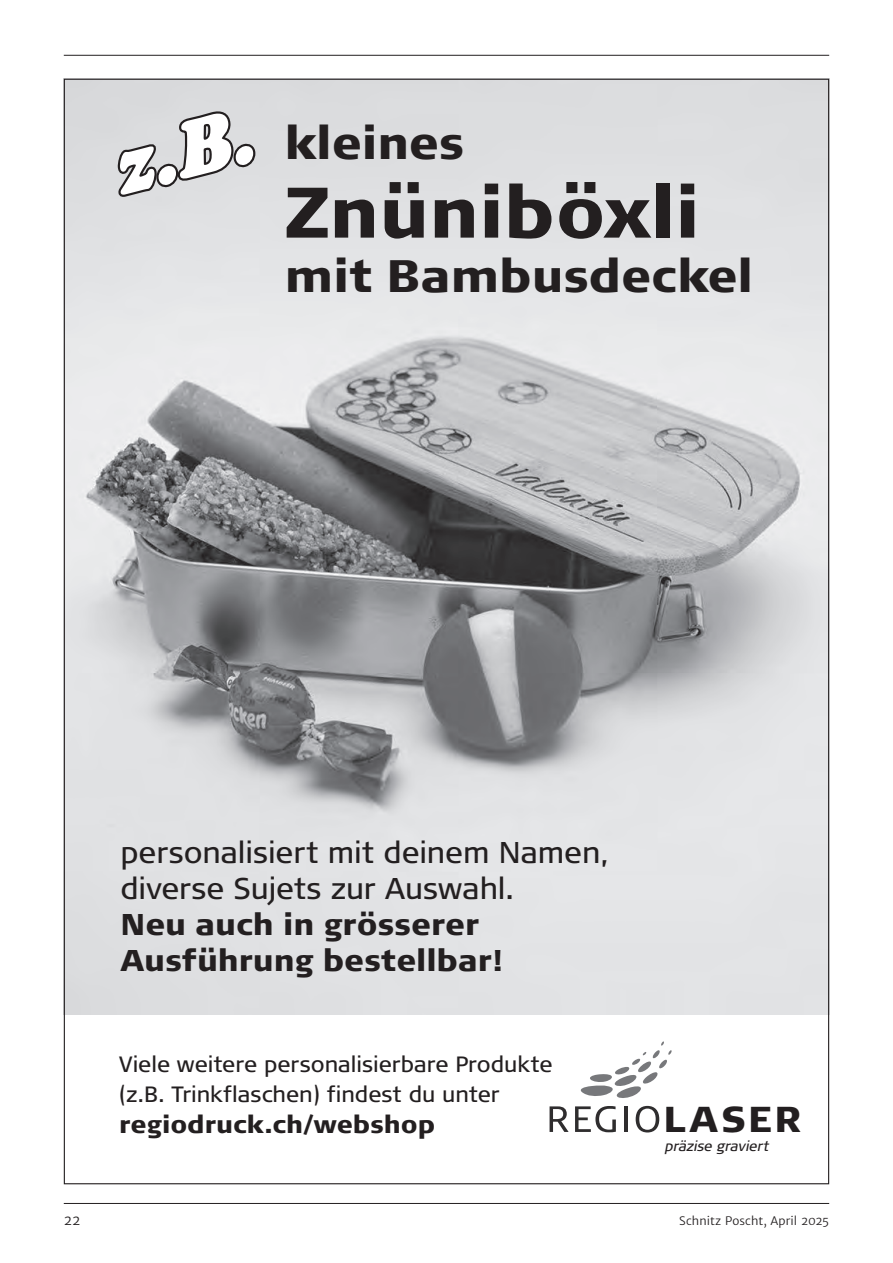
<style>
.page{position:relative;width:893px;height:1263px;background:#fff}
.page>*{position:absolute;margin:0;border:0;box-sizing:border-box;transform-origin:0 0}
.t1{font:italic 78.9px "Cooper Black Std";color:#fff}
.t2{font:900 71.25px "Signa Normal";color:#231f20}
.t3{font:900 45.45px "Signa Normal";color:#231f20}
.t4{font:900 36px "Signa Normal";letter-spacing:.075em;color:#231f20}
.t5{font:30px/36px "Signa Normal";letter-spacing:-.005em;color:#231f20}
.t6{font:900 30px/36px "Signa Normal";color:#231f20}
.t7{font:900 24.3px "Signa Normal";color:#231f20}
.t8{font:22.05px/30.6px "Signa Normal";color:#231f20}
.t9{font:italic 14.1px "Signa Normal";letter-spacing:-.005em;color:#231f20}
.t10{font:13.5px "Merriweather Sans";color:#231f20}
.t11{font:11.7px "Merriweather Sans";letter-spacing:.005em;color:#231f20}
</style>
<div class="page">
<hr style="left:64px;top:55px;width:765px;height:1px;background:#231f20">
<hr style="left:64px;top:1203px;width:765px;height:1px;background:#231f20">
<img style="left:66px;top:81px;width:761px;height:933px">
<svg style="left:550px;top:1106px;width:19px;height:26px"></svg>
<svg style="left:575px;top:1106px;width:41px;height:26px"></svg>
<hr style="left:625px;top:1106px;width:3px;height:26px;background:#2f2d2e">
<svg style="left:636px;top:1106px;width:23px;height:26px"></svg>
<svg style="left:580px;top:1041px;width:92px;height:57px"></svg>
<svg style="left:116px;top:110px;width:139px;height:90px;background:#b4b4b6"></svg>
<h1 class="t1" style="left:99px;top:122px;width:145px;rotate:-14deg">z.B.</h1>
<h3 class="t3" style="left:285px;top:114px;width:181px">kleines</h3>
<h2 class="t2" style="left:285px;top:167px;width:416px">Znüniböxli</h2>
<h3 class="t3" style="left:285px;top:247px;width:470px">mit Bambusdeckel</h3>
<h3 class="t5" style="left:120px;top:834px;width:490px">personalisiert mit deinem Namen, diverse Sujets zur Auswahl.</h3>
<h3 class="t6" style="left:120px;top:906px;width:383px">Neu auch in grösserer<br>Ausführung bestellbar!</h3>
<p class="t8" style="left:119px;top:1048px;width:435px">Viele weitere personalisierbare Produkte (z.B. Trinkflaschen) findest du unter</p>
<p class="t7" style="left:119px;top:1109px;width:318px">regiodruck.ch/webshop</p>
<h3 class="t4" style="left:663px;top:1097px;width:140px">LASER</h3>
<p class="t9" style="left:665px;top:1138px;width:105px">präzise graviert</p>
<p class="t10" style="left:64px;top:1211px;width:18px">22</p>
<p class="t11" style="left:679px;top:1213px;width:151px">Schnitz Poscht, April 2025</p>
</div>
